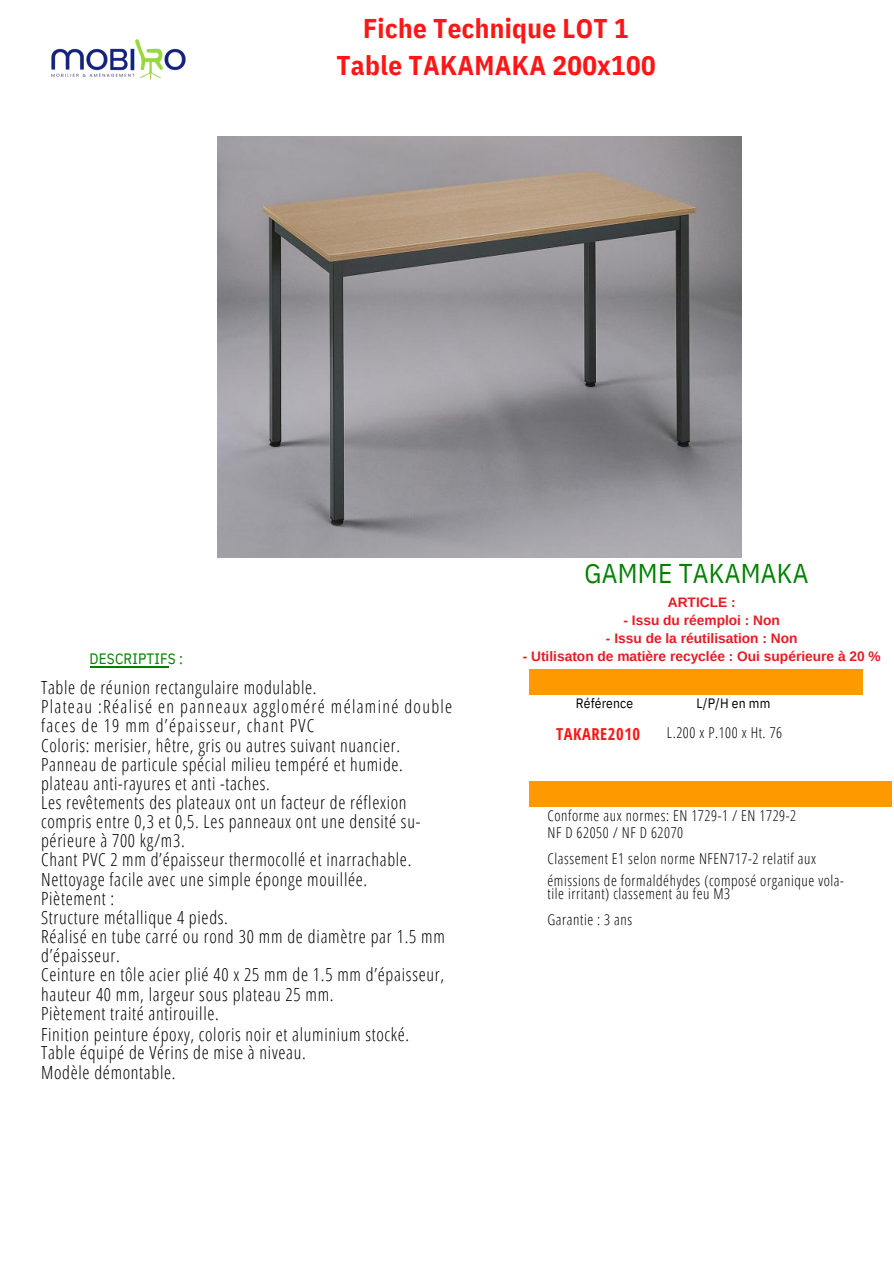
<style>
.page{position:relative;width:894px;height:1264px;background:#fff}
.page>*{position:absolute;margin:0;border:0;box-sizing:border-box;transform-origin:0 0}
.t1{font:27.15px "IBM Plex Sans Cond";letter-spacing:.01em;color:#008000}
.t2{font:700 27px/37.2px "IBM Plex Sans Cond";letter-spacing:.01em;color:#ff1616;text-align:center}
.t3{font:300 18px/19.2px "Open Sans Condensed";letter-spacing:.04em;color:#000}
.t4{font:300 18px/19.2px "Open Sans Condensed";letter-spacing:.075em;color:#000}
.t5{font:700 16.5px "Open Sans Condensed";letter-spacing:.035em;color:#ff1616}
.t6{font:300 15px "Open Sans Condensed";letter-spacing:.04em;color:#000}
.t7{font:15px "IBM Plex Sans Cond";letter-spacing:.015em;color:#008000}
.t8{font:700 13.8px "Arimo";color:#e71b23}
.t9{font:13.5px "IBM Plex Sans Cond";letter-spacing:.01em;color:#000}
</style>
<div class="page">
<hr style="left:90px;top:667px;width:78px;height:1px;background:#008000">
<div style="left:529px;top:669px;width:333px;height:26px;background:#f90"></div>
<img style="left:217px;top:136px;width:524px;height:421px">
<div style="left:529px;top:781px;width:362px;height:25px;background:#f90"></div>
<img style="left:51px;top:39px;width:135px;height:41px">
<p class="t2" style="left:336px;top:9px;width:321px">Fiche Technique LOT 1<br>Table TAKAMAKA 200x100</p>
<p class="t7" style="left:90px;top:648px;width:95px">DESCRIPTIFS :</p>
<p class="t1" style="left:584px;top:555px;width:225px">GAMME TAKAMAKA</p>
<p class="t8" style="left:667px;top:594px;width:69px">ARTICLE :</p>
<p class="t8" style="left:623px;top:612px;width:158px">- Issu du réemploi : Non</p>
<p class="t8" style="left:605px;top:630px;width:193px">- Issu de la réutilisation : Non</p>
<p class="t8" style="left:522px;top:648px;width:359px">- Utilisaton de matière recyclée : Oui supérieure à 20 %</p>
<p class="t3" style="left:41px;top:677px;width:277px">Table de réunion rectangulaire modulable.</p>
<p class="t4" style="left:41px;top:696px;width:412px">Plateau :Réalisé en panneaux aggloméré mélaminé double faces de 19 mm d’épaisseur, chant PVC</p>
<p class="t3" style="left:41px;top:735px;width:360px">Coloris: merisier, hêtre, gris ou autres suivant nuancier.</p>
<p class="t3" style="left:41px;top:754px;width:363px">Panneau de particule spécial milieu tempéré et humide.</p>
<p class="t3" style="left:41px;top:773px;width:230px">plateau anti-rayures et anti -taches.</p>
<p class="t3" style="left:41px;top:792px;width:367px">Les revêtements des plateaux ont un facteur de réflexion</p>
<p class="t3" style="left:41px;top:811px;width:380px">compris entre 0,3 et 0,5. Les panneaux ont une densité su&shy;périeure à 700 kg/m3.</p>
<p class="t3" style="left:41px;top:849px;width:371px">Chant PVC 2 mm d’épaisseur thermocollé et inarrachable.<br>Nettoyage facile avec une simple éponge mouillée.</p>
<p class="t3" style="left:41px;top:888px;width:74px">Piètement :</p>
<p class="t3" style="left:41px;top:907px;width:188px">Structure métallique 4 pieds.</p>
<p class="t3" style="left:41px;top:926px;width:405px">Réalisé en tube carré ou rond 30 mm de diamètre par 1.5 mm d’épaisseur.</p>
<p class="t3" style="left:41px;top:964px;width:404px">Ceinture en tôle acier plié 40 x 25 mm de 1.5 mm d’épaisseur, hauteur 40 mm, largeur sous plateau 25 mm.</p>
<p class="t3" style="left:41px;top:1003px;width:179px">Piètement traité antirouille.</p>
<p class="t3" style="left:41px;top:1024px;width:369px">Finition peinture époxy, coloris noir et aluminium stocké.</p>
<p class="t3" style="left:41px;top:1042px;width:266px">Table équipé de Vérins de mise à niveau.</p>
<p class="t3" style="left:41px;top:1062px;width:136px">Modèle démontable.</p>
<p class="t9" style="left:575px;top:694px;width:59px">Référence</p>
<p class="t9" style="left:696px;top:694px;width:75px">L/P/H en mm</p>
<p class="t5" style="left:556px;top:722px;width:86px">TAKARE2010</p>
<p class="t6" style="left:666px;top:721px;width:117px">L.200 x P.100 x Ht. 76</p>
<p class="t6" style="left:547px;top:805px;width:250px">Conforme aux normes: EN 1729-1 / EN 1729-2</p>
<p class="t6" style="left:547px;top:822px;width:137px">NF D 62050 / NF D 62070</p>
<p class="t6" style="left:547px;top:848px;width:270px">Classement E1 selon norme NFEN717-2 relatif aux</p>
<p class="t6" style="left:547px;top:869px;width:298px">émissions de formaldéhydes (composé organique vola-</p>
<p class="t6" style="left:547px;top:883px;width:184px">tile irritant) classement au feu M3</p>
<p class="t6" style="left:547px;top:909px;width:86px">Garantie : 3 ans</p>
</div>
